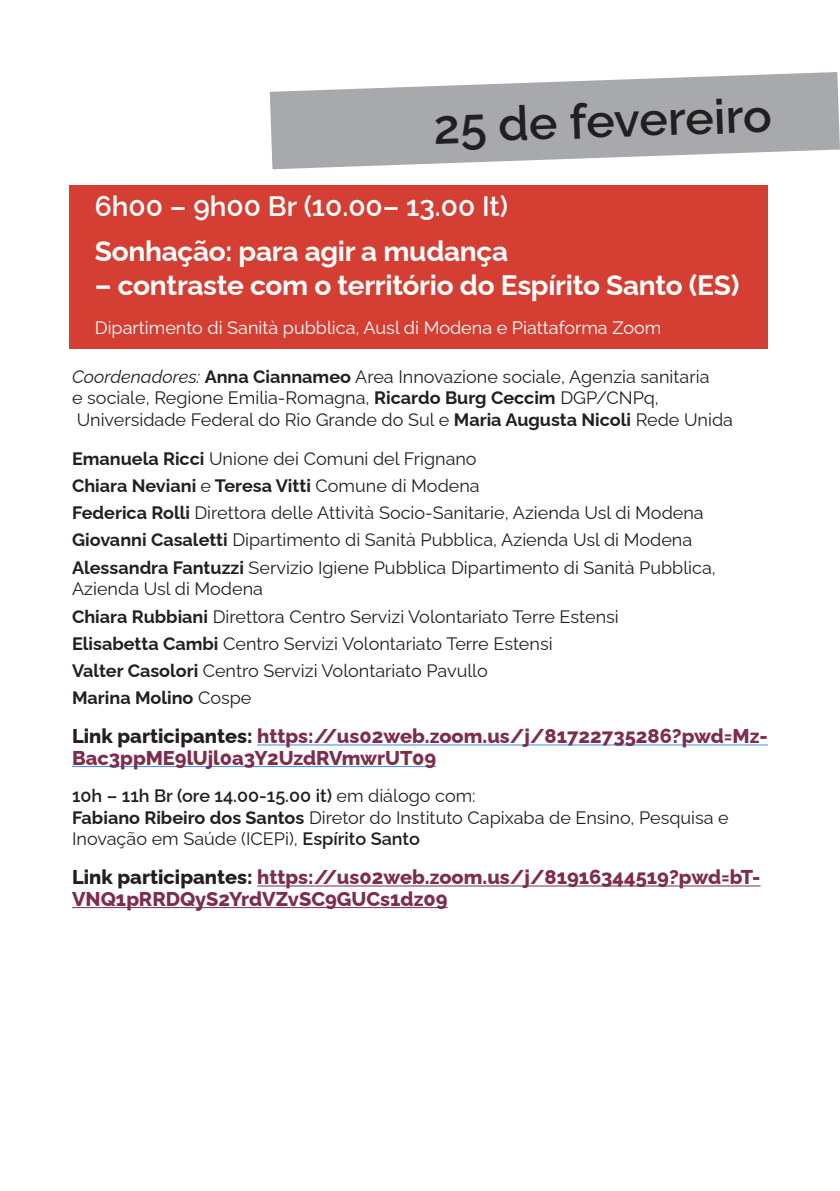
<style>
.page{position:relative;width:840px;height:1191px;background:#fff}
.page>*{position:absolute;margin:0;border:0;box-sizing:border-box;transform-origin:0 0}
.t1{font:600 48px "Raleway";color:#231f20}
.t2{font:700 28px "Raleway";letter-spacing:-.01em;color:#fff}
.t3{font:600 28px "Raleway";color:#fff}
.t4{font:800 20px/21.6px "Raleway";color:#7d2d4d}
.t5{font:18px/27.2px "Raleway";color:#231f20}
.t6{font:18px "Raleway";color:#fff}
.s1{font-style:italic}
.s2{font-weight:700}
.s3{color:#231f20}
.s4{font-weight:600}
</style>
<div class="page">
<div style="left:70px;top:185px;width:697px;height:164px;background:#d53f33"></div>
<svg style="left:269px;top:72px;width:570px;height:97px;fill:#a8a9ad"></svg>
<hr style="left:257px;top:744px;width:510px;height:1px;background:#3e8def">
<hr style="left:72px;top:766px;width:364px;height:1px;background:#3e8def">
<hr style="left:257px;top:885px;width:503px;height:1px;background:#7d2d4d">
<hr style="left:72px;top:907px;width:375px;height:1px;background:#7d2d4d">
<h1 class="t1" style="left:432px;top:88px;width:340px;rotate:-2deg">25 de fevereiro</h1>
<h2 class="t3" style="left:95px;top:184px;width:414px">6h00 – 9h00 Br (10.00– 13.00 It)</h2>
<h2 class="t2" style="left:95px;top:229px;width:414px">Sonhação: para agir a mudança</h2>
<h2 class="t2" style="left:95px;top:262px;width:645px">– contraste com o território do Espírito Santo (ES)</h2>
<p class="t6" style="left:95px;top:313px;width:568px">Dipartimento di Sanità pubblica, Ausl di Modena e Piattaforma Zoom</p>
<p class="t5" style="left:72px;top:363px;width:662px;line-height:21.6px"><span class="s1">Coordenadores:</span> <span class="s2">Anna Ciannameo</span> Area Innovazione sociale, Agenzia sanitaria<br>e sociale, Regione Emilia-Romagna, <span class="s2">Ricardo Burg Ceccim</span> DGP/CNPq,<br>Universidade Federal do Rio Grande do Sul e <span class="s2">Maria Augusta Nicoli</span> Rede Unida</p>
<p class="t5" style="left:72px;top:442px;width:645px"><span class="s2">Emanuela Ricci</span> Unione dei Comuni del Frignano<br><span class="s2">Chiara Neviani</span> e <span class="s2">Teresa Vitti</span> Comune di Modena<br><span class="s2">Federica Rolli</span> Direttora delle Attività Socio-Sanitarie, Azienda Usl di Modena <span class="s2">Giovanni Casaletti</span> Dipartimento di Sanità Pubblica, Azienda Usl di Modena <span class="s2">Alessandra Fantuzzi</span> Servizio Igiene Pubblica Dipartimento di Sanità Pubblica,</p>
<p class="t5" style="left:72px;top:573px;width:548px">Azienda Usl di Modena<br><span class="s2">Chiara Rubbiani</span> Direttora Centro Servizi Volontariato Terre Estensi <span class="s2">Elisabetta Cambi</span> Centro Servizi Volontariato Terre Estensi<br><span class="s2">Valter Casolori</span> Centro Servizi Volontariato Pavullo<br><span class="s2">Marina Molino</span> Cospe</p>
<p class="t4" style="left:72px;top:723px;width:697px"><span class="s3">Link participantes:</span> https://us02web.zoom.us/j/81722735286?pwd=Mz-<br>Bac3ppME9lUjl0a3Y2UzdRVmwrUT09</p>
<p class="t5" style="left:72px;top:783px;width:658px;line-height:21.6px"><span class="s4">10h – 11h Br (ore 14.00-15.00 it)</span> em diálogo com:<br><span class="s2">Fabiano Ribeiro dos Santos</span> Diretor do Instituto Capixaba de Ensino, Pesquisa e<br>Inovação em Saúde (ICEPi), <span class="s4">Espírito Santo</span></p>
<p class="t4" style="left:72px;top:864px;width:689px"><span class="s3">Link participantes:</span> https://us02web.zoom.us/j/81916344519?pwd=bT-<br>VNQ1pRRDQyS2YrdVZvSC9GUCs1dz09</p>
</div>
